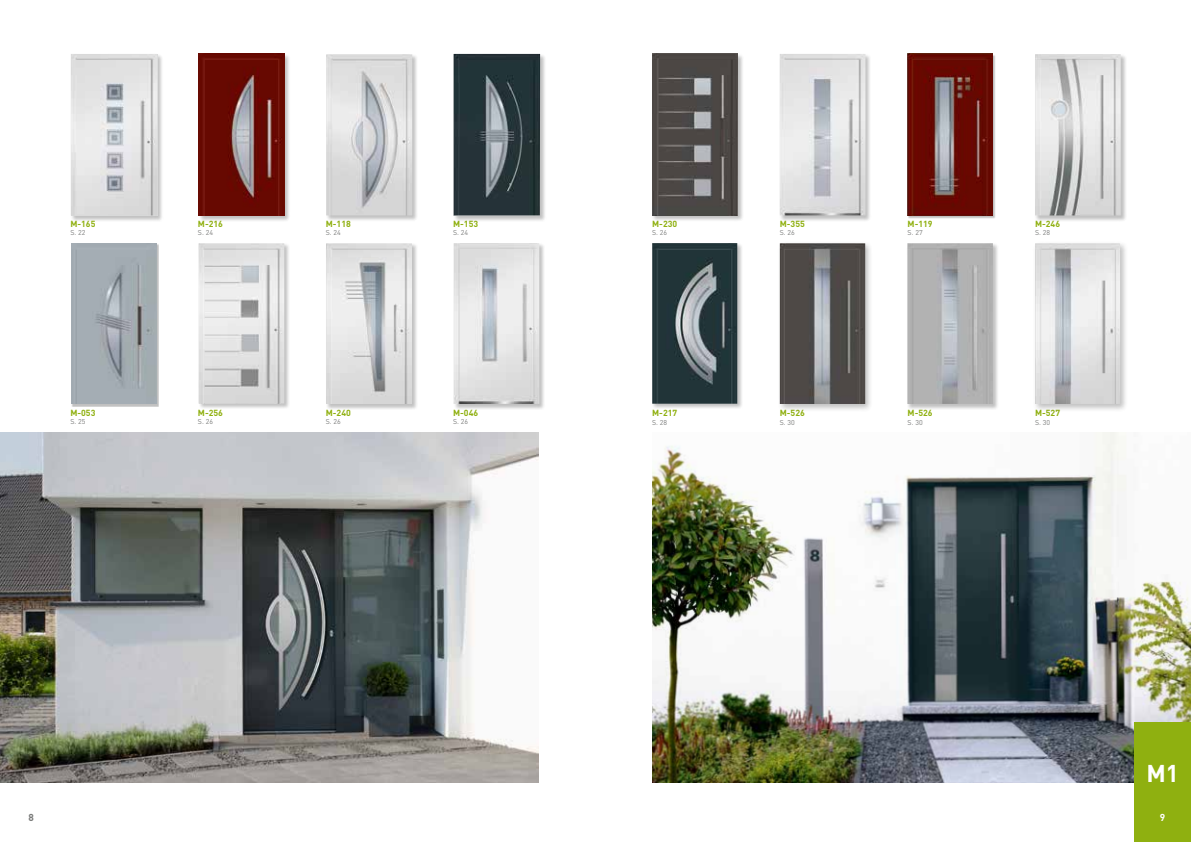
<style>
.page{position:relative;width:1191px;height:842px;background:#fff}
.page>*{position:absolute;margin:0;border:0;box-sizing:border-box;transform-origin:0 0}
.t1{font:700 24px "DIN Pro";color:#fff}
.t2{font:700 10px "DIN Pro";color:#7a7b7a}
.t3{font:700 10px "DIN Pro";color:#fff}
.t4{font:700 8.8px "DIN Pro";color:#8fb010}
.t5{font:7px "DIN Pro";color:#7a7b7a}
</style>
<div class="page">
<img style="left:652px;top:432px;width:539px;height:350px">
<div style="left:1134px;top:721px;width:57px;height:121px;background:#8fb010"></div>
<img style="left:0;top:432px;width:539px;height:350px">
<div style="left:70px;top:53px;width:93px;height:169px;background:#000;opacity:.25"></div>
<img style="left:71px;top:54px;width:86px;height:161px">
<div style="left:198px;top:53px;width:92px;height:169px;background:#000;opacity:.25"></div>
<img style="left:199px;top:54px;width:85px;height:161px">
<div style="left:453px;top:53px;width:93px;height:169px;background:#000;opacity:.25"></div>
<img style="left:454px;top:54px;width:86px;height:161px">
<div style="left:325px;top:53px;width:93px;height:168px;background:#000;opacity:.25"></div>
<img style="left:326px;top:54px;width:86px;height:161px">
<div style="left:72px;top:243px;width:87px;height:164px;background:#000;opacity:.25"></div>
<img style="left:71px;top:243px;width:85px;height:161px">
<div style="left:198px;top:242px;width:92px;height:168px;background:#000;opacity:.25"></div>
<img style="left:199px;top:243px;width:85px;height:161px">
<div style="left:651px;top:53px;width:92px;height:168px;background:#000;opacity:.25"></div>
<img style="left:652px;top:54px;width:85px;height:161px">
<div style="left:325px;top:242px;width:92px;height:168px;background:#000;opacity:.25"></div>
<img style="left:326px;top:243px;width:86px;height:161px">
<div style="left:779px;top:53px;width:92px;height:169px;background:#000;opacity:.25"></div>
<img style="left:780px;top:54px;width:85px;height:161px">
<div style="left:453px;top:242px;width:92px;height:168px;background:#000;opacity:.25"></div>
<img style="left:454px;top:243px;width:85px;height:161px">
<div style="left:907px;top:54px;width:88px;height:164px;background:#000;opacity:.25"></div>
<img style="left:907px;top:54px;width:86px;height:161px">
<div style="left:1034px;top:53px;width:92px;height:169px;background:#000;opacity:.25"></div>
<img style="left:1035px;top:54px;width:85px;height:161px">
<div style="left:651px;top:242px;width:92px;height:168px;background:#000;opacity:.25"></div>
<img style="left:652px;top:243px;width:85px;height:161px">
<div style="left:777px;top:240px;width:96px;height:172px;background:#000;opacity:.25"></div>
<img style="left:780px;top:243px;width:85px;height:161px">
<div style="left:1032px;top:240px;width:96px;height:172px;background:#000;opacity:.25"></div>
<img style="left:1035px;top:243px;width:85px;height:161px">
<div style="left:906px;top:242px;width:93px;height:168px;background:#000;opacity:.25"></div>
<img style="left:907px;top:243px;width:86px;height:161px">
<p class="t4" style="left:70px;top:218px;width:27px">M-165</p>
<p class="t5" style="left:70px;top:228px;width:17px">S. 22</p>
<p class="t4" style="left:70px;top:407px;width:27px">M-053</p>
<p class="t5" style="left:70px;top:417px;width:17px">S. 25</p>
<p class="t4" style="left:198px;top:218px;width:27px">M-216</p>
<p class="t5" style="left:198px;top:228px;width:17px">S. 24</p>
<p class="t4" style="left:198px;top:407px;width:27px">M-256</p>
<p class="t5" style="left:198px;top:417px;width:17px">S. 26</p>
<p class="t4" style="left:326px;top:218px;width:27px">M-118</p>
<p class="t5" style="left:326px;top:228px;width:17px">S. 24</p>
<p class="t4" style="left:326px;top:407px;width:27px">M-240</p>
<p class="t5" style="left:326px;top:417px;width:17px">S. 26</p>
<p class="t4" style="left:453px;top:218px;width:27px">M-153</p>
<p class="t5" style="left:453px;top:228px;width:17px">S. 24</p>
<p class="t4" style="left:453px;top:407px;width:27px">M-046</p>
<p class="t5" style="left:453px;top:417px;width:17px">S. 26</p>
<p class="t4" style="left:652px;top:218px;width:27px">M-230</p>
<p class="t5" style="left:652px;top:228px;width:17px">S. 26</p>
<p class="t4" style="left:652px;top:407px;width:27px">M-217</p>
<p class="t5" style="left:652px;top:417px;width:17px">S. 28</p>
<p class="t4" style="left:780px;top:218px;width:27px">M-355</p>
<p class="t5" style="left:780px;top:228px;width:17px">S. 26</p>
<p class="t4" style="left:780px;top:407px;width:27px">M-526</p>
<p class="t5" style="left:780px;top:417px;width:17px">S. 30</p>
<p class="t4" style="left:907px;top:218px;width:27px">M-119</p>
<p class="t5" style="left:907px;top:228px;width:17px">S. 27</p>
<p class="t4" style="left:907px;top:407px;width:27px">M-526</p>
<p class="t5" style="left:907px;top:417px;width:17px">S. 30</p>
<p class="t4" style="left:1035px;top:218px;width:27px">M-246</p>
<p class="t5" style="left:1035px;top:228px;width:17px">S. 28</p>
<p class="t4" style="left:1035px;top:407px;width:27px">M-527</p>
<p class="t5" style="left:1035px;top:417px;width:17px">S. 30</p>
<h1 class="t1" style="left:1146px;top:757px;width:34px">M1</h1>
<p class="t2" style="left:29px;top:811px;width:7px">8</p>
<p class="t3" style="left:1159px;top:811px;width:7px">9</p>
</div>
